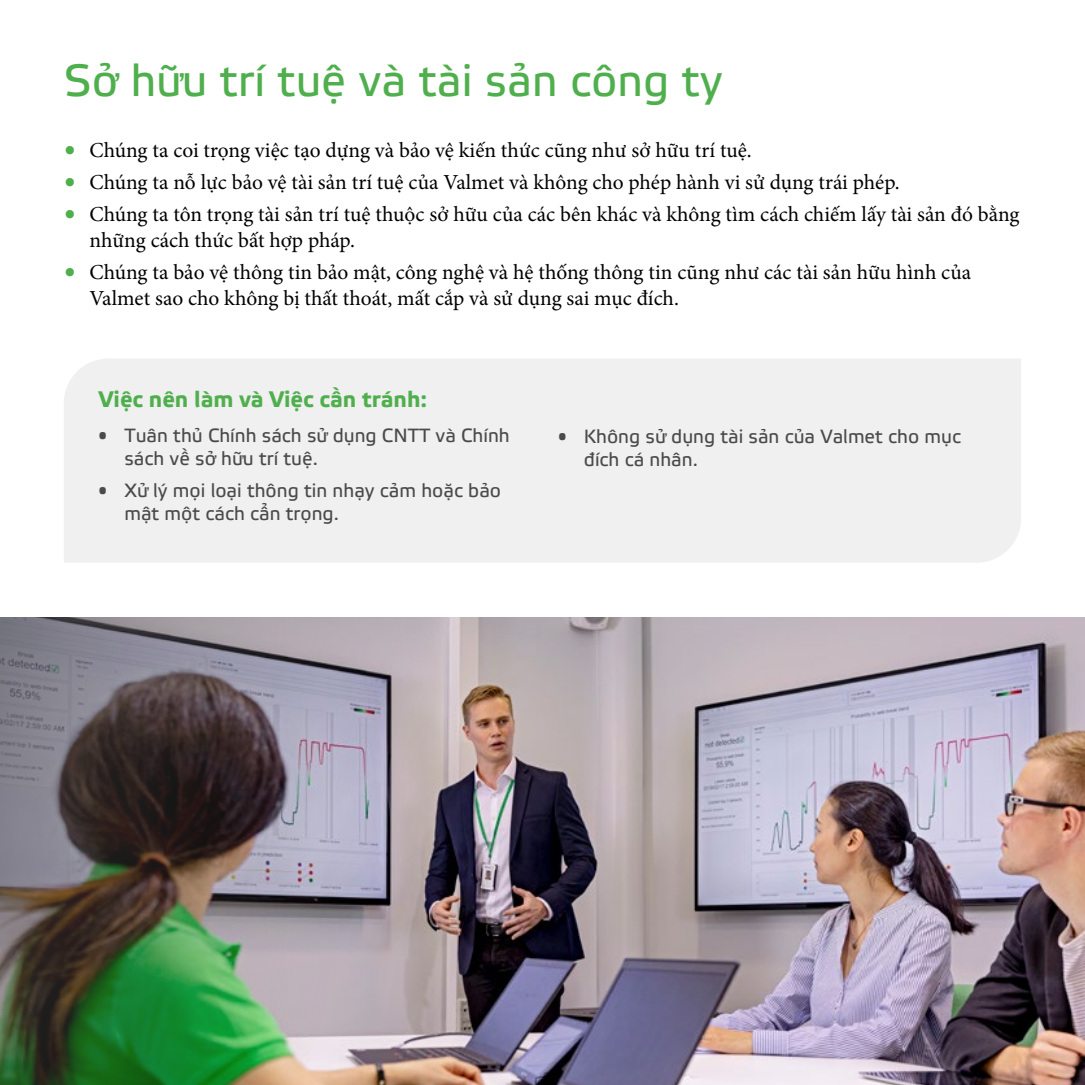
<style>
.page{position:relative;width:1085px;height:1085px;background:#fff}
.page>*{position:absolute;margin:0;border:0;box-sizing:border-box;transform-origin:0 0}
.t1{font:45px "Etelka Text";color:#4faf4d}
.t2{font:700 22.5px "Etelka Text";color:#4faf4d}
.t3{font:21.38px/25.7px "Minion Pro";color:#000}
.t4{font:19.12px/22.5px "Etelka Text";color:#4a4a49}
.s1{font-size:31.5px;color:#4faf4d}
.s2{font-size:13.5px}
</style>
<div class="page">
<img style="left:0;top:617px;width:1084px;height:467px">
<div style="left:64px;top:359px;width:956px;height:203px;background:#f0f0f0"></div>
<h1 class="t1" style="left:64px;top:53px;width:660px">Sở hữu trí tuệ và tài sản công ty</h1>
<p class="t3" style="left:64px;top:138px;width:689px"><span class="s1">•</span> Chúng ta coi trọng việc tạo dựng và bảo vệ kiến thức cũng như sở hữu trí tuệ.</p>
<p class="t3" style="left:64px;top:170px;width:837px"><span class="s1">•</span> Chúng ta nỗ lực bảo vệ tài sản trí tuệ của Valmet và không cho phép hành vi sử dụng trái phép.</p>
<p class="t3" style="left:89px;top:202px;width:931px;text-indent:-26px"><span class="s1">•</span> Chúng ta tôn trọng tài sản trí tuệ thuộc sở hữu của các bên khác và không tìm cách chiếm lấy tài sản đó bằng những cách thức bất hợp pháp.</p>
<p class="t3" style="left:89px;top:259px;width:883px;text-indent:-26px"><span class="s1">•</span> Chúng ta bảo vệ thông tin bảo mật, công nghệ và hệ thống thông tin cũng như các tài sản hữu hình của<br>Valmet sao cho không bị thất thoát, mất cắp và sử dụng sai mục đích.</p>
<p class="t2" style="left:99px;top:385px;width:330px">Việc nên làm và Việc cần tránh:</p>
<p class="t4" style="left:124px;top:425px;width:387px;text-indent:-26px"><span class="s2">•</span> Tuân thủ Chính sách sử dụng CNTT và Chính sách về sở hữu trí tuệ.</p>
<p class="t4" style="left:124px;top:479px;width:378px;text-indent:-26px"><span class="s2">•</span> Xử lý mọi loại thông tin nhạy cảm hoặc bảo mật một cách cẩn trọng.</p>
<p class="t4" style="left:584px;top:425px;width:378px;text-indent:-26px"><span class="s2">•</span> Không sử dụng tài sản của Valmet cho mục đích cá nhân.</p>
</div>
